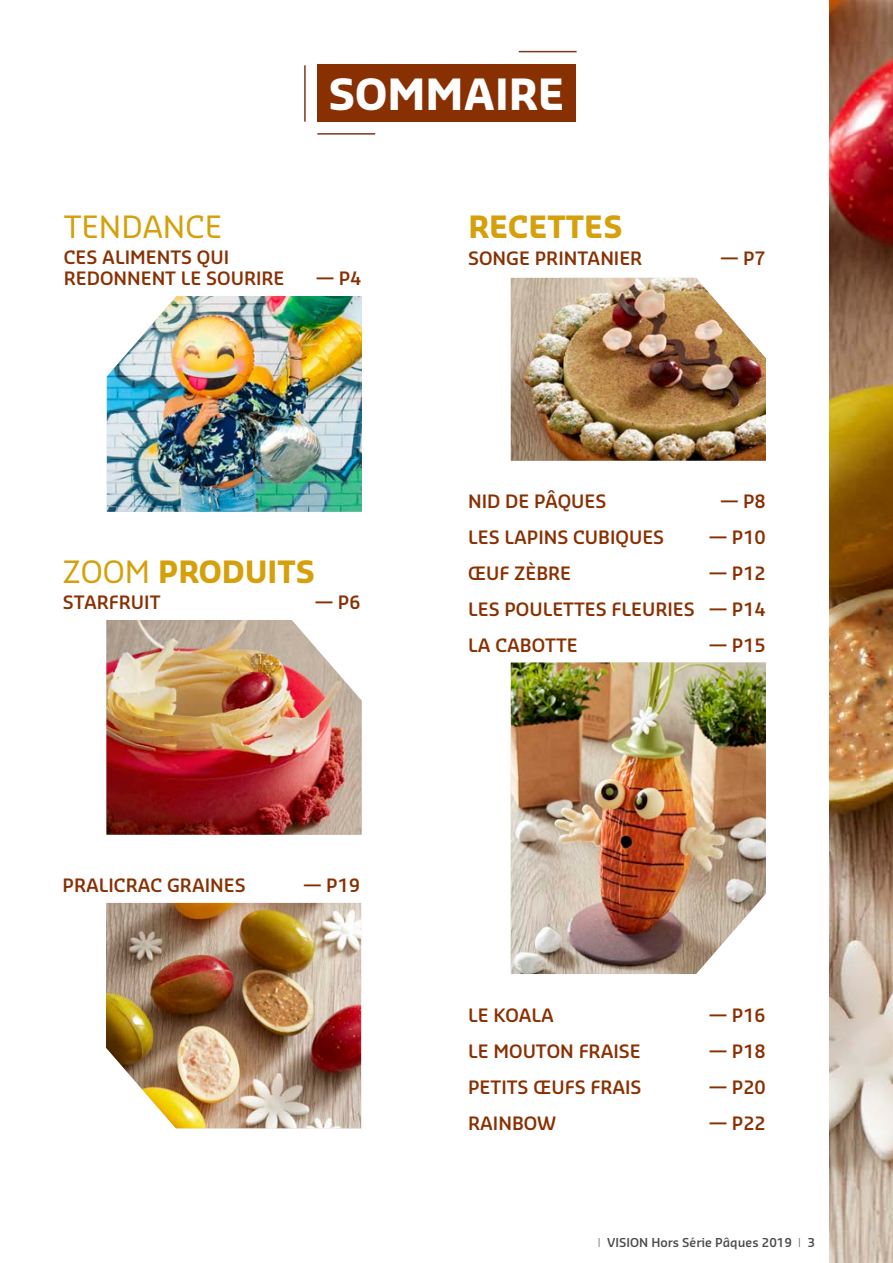
<style>
.page{position:relative;width:893px;height:1263px;background:#fff}
.page>*{position:absolute;margin:0;border:0;box-sizing:border-box;transform-origin:0 0}
.t1{font:700 42px "Sansa Pro";color:#fff}
.t2{font:700 30px "Sansa Pro";color:#d5a00b}
.t3{font:30px "Sansa Pro";color:#d5a00b}
.t4{font:600 18px/21.6px "Sansa Pro";color:#893002}
.t5{font:600 12px "Sansa Pro";color:#4b4c4d}
.s1{font-weight:400}
.s2{font-weight:300}
</style>
<div class="page">
<img style="left:829px;top:0;width:64px;height:1263px">
<div style="left:317px;top:64px;width:259px;height:58px;background:#893002"></div>
<hr style="left:317px;top:133px;width:58px;height:2px;background:#7f371d">
<hr style="left:304px;top:65px;width:2px;height:57px;background:#7f371d">
<hr style="left:519px;top:51px;width:58px;height:1px;background:#7f371d">
<img style="left:107px;top:296px;width:255px;height:216px">
<img style="left:511px;top:278px;width:255px;height:183px">
<img style="left:106px;top:620px;width:256px;height:215px">
<img style="left:106px;top:903px;width:255px;height:225px">
<img style="left:511px;top:662px;width:255px;height:312px">
<p class="t1" style="left:328px;top:66px;width:238px">SOMMAIRE</p>
<p class="t3" style="left:64px;top:208px;width:160px">TENDANCE</p>
<p class="t4" style="left:64px;top:246px;width:222px">CES ALIMENTS QUI<br>REDONNENT LE SOURIRE</p>
<p class="t4" style="left:316px;top:267px;width:47px">— P4</p>
<p class="t2" style="left:468px;top:208px;width:156px">RECETTES</p>
<p class="t4" style="left:468px;top:247px;width:176px">SONGE PRINTANIER</p>
<p class="t4" style="left:720px;top:247px;width:47px">— P7</p>
<p class="t4" style="left:468px;top:490px;width:140px">NID DE PÂQUES</p>
<p class="t4" style="left:720px;top:490px;width:47px">— P8</p>
<p class="t4" style="left:468px;top:526px;width:198px">LES LAPINS CUBIQUES</p>
<p class="t4" style="left:709px;top:526px;width:58px">— P10</p>
<p class="t2" style="left:63px;top:552px;width:254px"><span class="s1">ZOOM</span> PRODUITS</p>
<p class="t4" style="left:63px;top:591px;width:99px">STARFRUIT</p>
<p class="t4" style="left:315px;top:591px;width:47px">— P6</p>
<p class="t4" style="left:63px;top:874px;width:185px">PRALICRAC GRAINES</p>
<p class="t4" style="left:303px;top:874px;width:58px">— P19</p>
<p class="t4" style="left:468px;top:562px;width:105px">ŒUF ZÈBRE</p>
<p class="t4" style="left:709px;top:562px;width:58px">— P12</p>
<p class="t4" style="left:468px;top:598px;width:299px">LES POULETTES FLEURIES — P14</p>
<p class="t4" style="left:468px;top:634px;width:111px">LA CABOTTE</p>
<p class="t4" style="left:709px;top:634px;width:58px">— P15</p>
<p class="t4" style="left:468px;top:1003px;width:87px">LE KOALA</p>
<p class="t4" style="left:709px;top:1003px;width:58px">— P16</p>
<p class="t4" style="left:468px;top:1040px;width:174px">LE MOUTON FRAISE</p>
<p class="t4" style="left:709px;top:1040px;width:58px">— P18</p>
<p class="t4" style="left:468px;top:1075px;width:175px">PETITS ŒUFS FRAIS</p>
<p class="t4" style="left:709px;top:1075px;width:58px">— P20</p>
<p class="t4" style="left:468px;top:1111px;width:89px">RAINBOW</p>
<p class="t4" style="left:709px;top:1111px;width:58px">— P22</p>
<p class="t5" style="left:598px;top:1235px;width:219px"><span class="s2">I</span> VISION Hors Série Pâques 2019 <span class="s2">I</span> 3</p>
</div>
